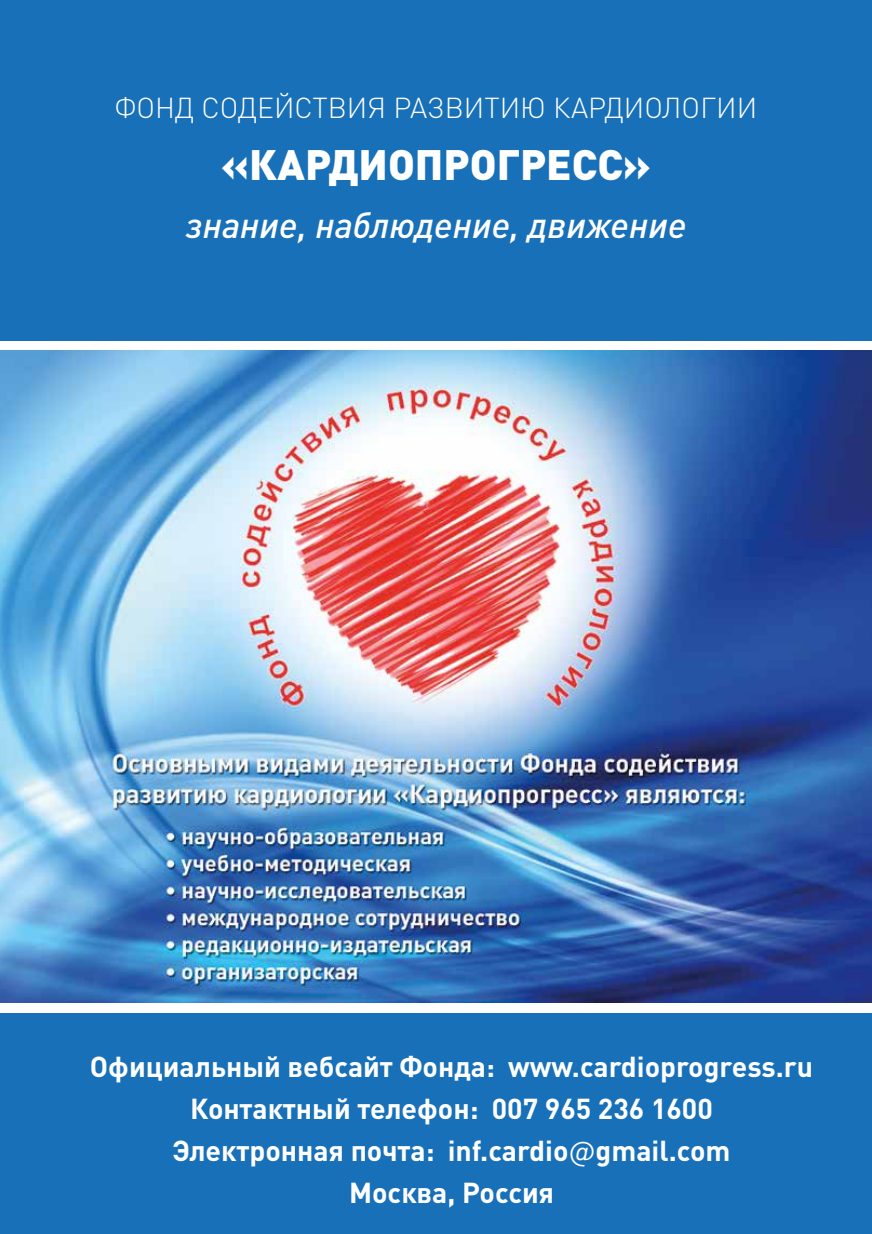
<style>
.page{position:relative;width:872px;height:1234px;background:#fff}
.page>*{position:absolute;margin:0;border:0;box-sizing:border-box;transform-origin:0 0}
.t1{font:900 42px "DIN Pro";color:#fff}
.t2{font:italic 500 36px "DIN Pro";color:#fff}
.t3{font:700 28.5px/42px "DIN Pro";color:#fff;text-align:center}
.t4{font:300 28.5px "DIN Pro";color:#fff}
.s1{font-weight:400}
</style>
<div class="page">
<img style="left:0;top:351px;width:872px;height:651px">
<div style="left:0;top:0;width:872px;height:340px;background:#1770b8"></div>
<div style="left:0;top:1013px;width:872px;height:220px;background:#1770b8"></div>
<p class="t4" style="left:115px;top:86px;width:644px">ФОНД СОДЕЙСТВИЯ РАЗВИТИЮ КАРДИОЛОГИИ</p>
<h1 class="t1" style="left:221px;top:128px;width:432px">«КАРДИОПРОГРЕСС»</h1>
<p class="t2" style="left:185px;top:196px;width:503px">знание, наблюдение, движение</p>
<p class="t3" style="left:90px;top:1042px;width:724px">Официальный вебсайт Фонда: www.cardioprogress.ru Контактный телефон: 007 965 236 1600<br>Электронная почта: inf.cardio<span class="s1">@</span>gmail.com<br>Москва, Россия</p>
</div>
